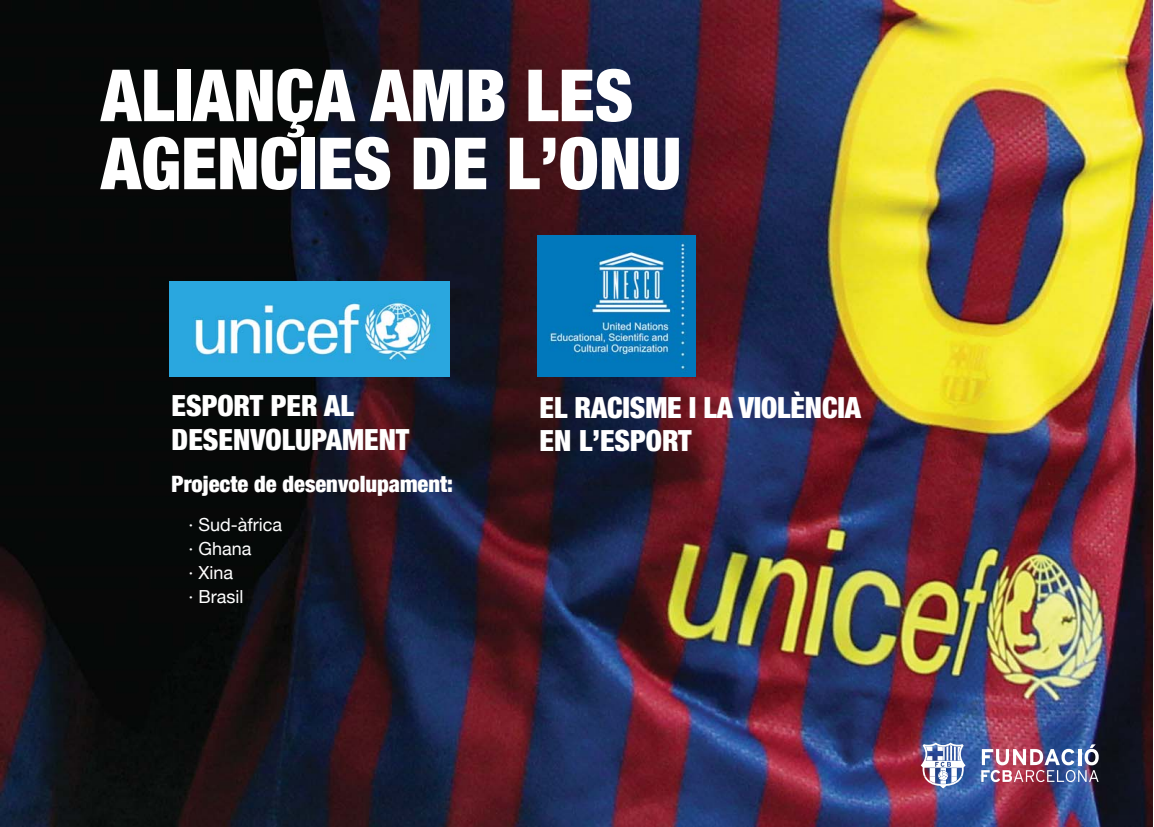
<style>
.page{position:relative;width:1154px;height:827px;background:#fff}
.page>*{position:absolute;margin:0;border:0;box-sizing:border-box;transform-origin:0 0}
.t1{font:900 condensed 72px/67.9px "Helvetica Neue";color:#fff}
.t2{font:900 condensed 29.1px/33.6px "Helvetica Neue";color:#fff}
.t3{font:900 condensed 22.5px "Helvetica Neue";color:#fff}
.t4{font:18px/24px "Helvetica Neue";color:#fff}
</style>
<div class="page">
<img style="left:0;top:1px;width:1152px;height:825px">
<img style="left:981px;top:744px;width:117px;height:38px">
<svg style="left:920px;top:742px;width:45px;height:46px"></svg>
<img style="left:537px;top:235px;width:158px;height:141px">
<img style="left:170px;top:281px;width:279px;height:96px">
<h1 class="t1" style="left:101px;top:60px;width:582px">ALIANÇA AMB LES<br>AGENCIES DE L’ONU</h1>
<p class="t2" style="left:172px;top:389px;width:239px">ESPORT PER AL<br>DESENVOLUPAMENT</p>
<p class="t3" style="left:172px;top:470px;width:283px">Projecte de desenvolupament:</p>
<p class="t4" style="left:188px;top:512px;width:95px">· Sud-àfrica · Ghana<br>· Xina<br>· Brasil</p>
<p class="t2" style="left:539px;top:390px;width:323px">EL RACISME I LA VIOLÈNCIA<br>EN L’ESPORT</p>
</div>
